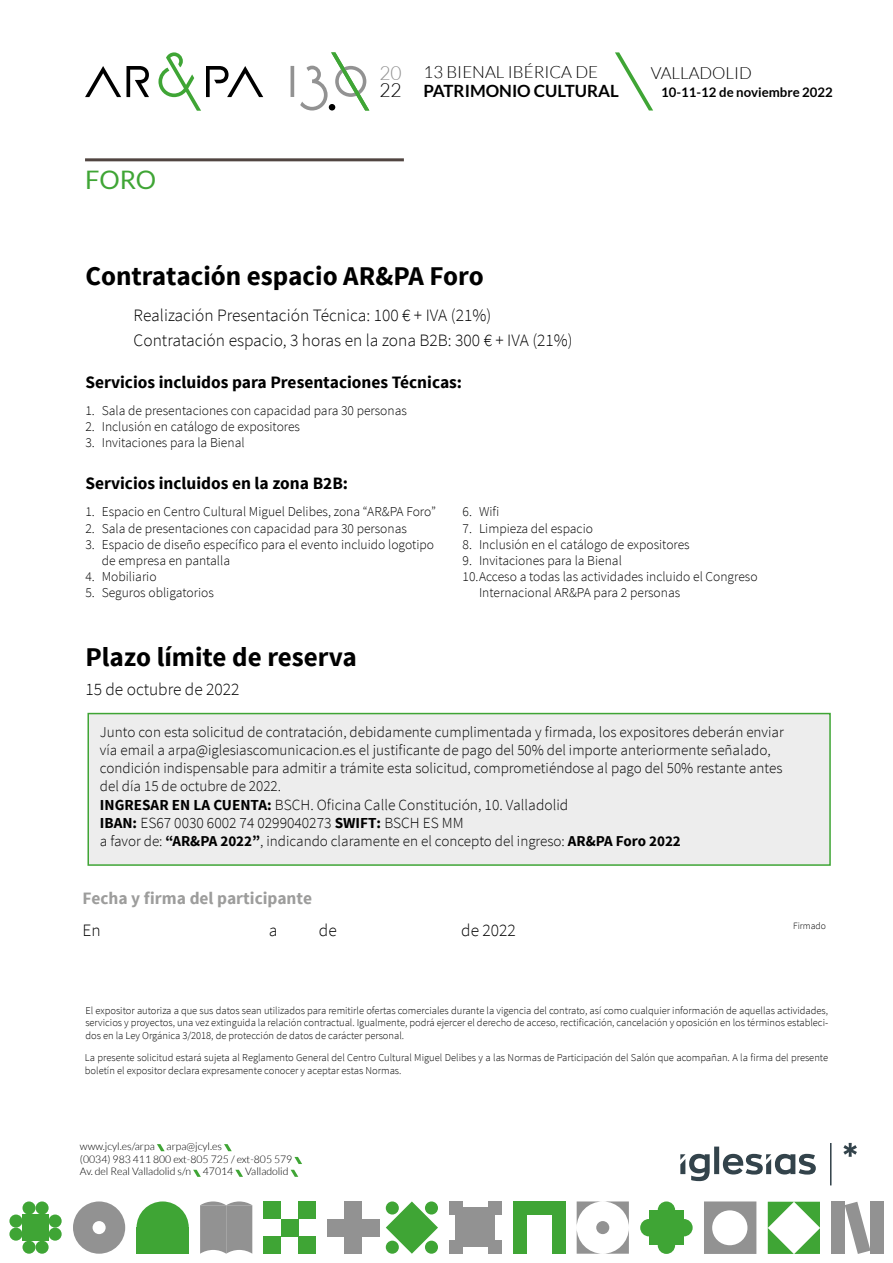
<style>
.page{position:relative;width:893px;height:1263px;background:#fff}
.page>*{position:absolute;margin:0;border:0;box-sizing:border-box;transform-origin:0 0}
.t1{font:700 27px "Source Sans Pro";color:#000}
.t2{font:25.5px "Lato";color:#3fa535}
.t3{font:300 19.2px "Lato";color:#929292}
.t4{font:300 19.2px "Lato";color:#000}
.t5{font:300 17.4px/25px "Source Sans Pro";color:#000}
.t6{font:700 17.4px "Source Sans Pro";color:#000}
.t7{font:700 17.4px "Source Sans Pro";color:#9d9d9c}
.t8{font:700 16.95px "Lato";color:#000}
.t9{font:300 16.95px "Lato";color:#000}
.t10{font:300 16.8px "Lato";color:#000}
.t11{font:300 15.45px/18.6px "Source Sans Pro";color:#000}
.t12{font:300 15px/18.1px "Source Sans Pro";color:#000}
.t13{font:300 13.5px/16.2px "Source Sans Pro";color:#000}
.t14{font:700 13.2px "Lato";color:#000}
.t15{font:300 10.5px/12.6px "Source Sans Pro";color:#000}
.t16{font:300 10.5px/12.8px "Lato";color:#000}
.t17{font:300 9.6px "Source Sans Pro";color:#000}
.s1{font-weight:700;font-size:15.3px}
.s2{font-weight:700}
</style>
<div class="page">
<hr style="left:85px;top:158px;width:319px;height:3px;background:#514541">
<svg style="left:85px;top:66px;width:64px;height:31px"></svg>
<svg style="left:158px;top:52px;width:105px;height:59px"></svg>
<hr style="left:291px;top:66px;width:3px;height:31px;background:#929292">
<svg style="left:157px;top:1144px;width:8px;height:7px"></svg>
<svg style="left:224px;top:1144px;width:8px;height:7px"></svg>
<svg style="left:294px;top:1157px;width:8px;height:7px"></svg>
<svg style="left:193px;top:1170px;width:8px;height:7px"></svg>
<svg style="left:235px;top:1170px;width:8px;height:7px"></svg>
<svg style="left:291px;top:1170px;width:7px;height:7px"></svg>
<svg style="left:300px;top:52px;width:69px;height:59px"></svg>
<svg style="left:615px;top:52px;width:38px;height:59px"></svg>
<div style="left:513px;top:1201px;width:13px;height:53px;background:#3fa535"></div>
<div style="left:552px;top:1201px;width:13px;height:53px;background:#3fa535"></div>
<div style="left:513px;top:1201px;width:52px;height:13px;background:#3fa535"></div>
<div style="left:264px;top:1201px;width:17px;height:18px;background:#3fa535"></div>
<div style="left:264px;top:1236px;width:17px;height:18px;background:#3fa535"></div>
<div style="left:281px;top:1219px;width:17px;height:17px;background:#3fa535"></div>
<div style="left:298px;top:1201px;width:18px;height:18px;background:#3fa535"></div>
<div style="left:298px;top:1236px;width:18px;height:18px;background:#3fa535"></div>
<div style="left:137px;top:1227px;width:52px;height:27px;background:#3fa535"></div>
<div style="left:137px;top:1201px;width:52px;height:53px;background:#3fa535;border-radius:50%"></div>
<svg style="left:768px;top:1202px;width:52px;height:52px"></svg>
<div style="left:831px;top:1202px;width:13px;height:52px;background:#929292"></div>
<div style="left:870px;top:1202px;width:13px;height:52px;background:#929292"></div>
<svg style="left:845px;top:1202px;width:25px;height:52px"></svg>
<svg style="left:577px;top:1201px;width:52px;height:53px"></svg>
<div style="left:596px;top:1221px;width:13px;height:13px;background:#929292;border-radius:50%"></div>
<div style="left:22px;top:1214px;width:27px;height:26px;background:#3fa535"></div>
<div style="left:49px;top:1214px;width:13px;height:13px;background:#3fa535;border-radius:50%"></div>
<div style="left:49px;top:1227px;width:13px;height:13px;background:#3fa535;border-radius:50%"></div>
<div style="left:36px;top:1201px;width:13px;height:13px;background:#3fa535;border-radius:50%"></div>
<div style="left:36px;top:1240px;width:13px;height:14px;background:#3fa535;border-radius:50%"></div>
<div style="left:9px;top:1214px;width:13px;height:13px;background:#3fa535;border-radius:50%"></div>
<div style="left:9px;top:1227px;width:13px;height:13px;background:#3fa535;border-radius:50%"></div>
<div style="left:22px;top:1201px;width:14px;height:13px;background:#3fa535;border-radius:50%"></div>
<div style="left:22px;top:1240px;width:14px;height:14px;background:#3fa535;border-radius:50%"></div>
<div style="left:327px;top:1219px;width:18px;height:17px;background:#929292"></div>
<div style="left:345px;top:1201px;width:17px;height:18px;background:#929292"></div>
<div style="left:345px;top:1219px;width:17px;height:17px;background:#929292"></div>
<div style="left:345px;top:1236px;width:17px;height:18px;background:#929292"></div>
<div style="left:362px;top:1219px;width:17px;height:17px;background:#929292"></div>
<svg style="left:386px;top:1201px;width:52px;height:53px"></svg>
<div style="left:73px;top:1201px;width:52px;height:53px;background:#929292;border-radius:50%"></div>
<div style="left:93px;top:1221px;width:13px;height:13px;background:#fff;border-radius:50%"></div>
<svg style="left:200px;top:1201px;width:52px;height:53px;background:#9c9c9c"></svg>
<div style="left:449px;top:1201px;width:13px;height:13px;background:#929292"></div>
<div style="left:449px;top:1240px;width:13px;height:13px;background:#929292"></div>
<div style="left:456px;top:1207px;width:39px;height:40px;background:#929292"></div>
<div style="left:489px;top:1201px;width:13px;height:13px;background:#929292"></div>
<div style="left:489px;top:1240px;width:13px;height:13px;background:#929292"></div>
<div style="left:649px;top:1210px;width:35px;height:35px;background:#3fa535"></div>
<div style="left:658px;top:1201px;width:17px;height:18px;background:#3fa535;border-radius:50%"></div>
<div style="left:658px;top:1236px;width:17px;height:18px;background:#3fa535;border-radius:50%"></div>
<div style="left:640px;top:1219px;width:18px;height:17px;background:#3fa535;border-radius:50%"></div>
<div style="left:675px;top:1219px;width:18px;height:17px;background:#3fa535;border-radius:50%"></div>
<svg style="left:704px;top:1201px;width:52px;height:53px"></svg>
<svg style="left:680px;top:1143px;width:151px;height:42px"></svg>
<svg style="left:843px;top:1143px;width:14px;height:14px"></svg>
<div style="left:88px;top:713px;width:742px;height:152px;background:#ededed"></div>
<div style="left:87px;top:713px;width:744px;height:153px;border:2px solid #3fa535"></div>
<h2 class="t2" style="left:85px;top:165px;width:72px">FORO</h2>
<h3 class="t3" style="left:379px;top:63px;width:24px">20</h3>
<h3 class="t4" style="left:379px;top:80px;width:24px">22</h3>
<h3 class="t9" style="left:424px;top:63px;width:176px">13 BIENAL IBÉRICA DE</h3>
<h3 class="t8" style="left:424px;top:81px;width:197px">PATRIMONIO CULTURAL</h3>
<h3 class="t10" style="left:651px;top:64px;width:103px">VALLADOLID</h3>
<p class="t14" style="left:661px;top:84px;width:173px">10-11-12 de noviembre 2022</p>
<h1 class="t1" style="left:85px;top:259px;width:400px">Contratación espacio AR&amp;PA Foro</h1>
<h3 class="t5" style="left:134px;top:303px;width:441px">Realización Presentación Técnica: 100 € + IVA (21%)<br>Contratación espacio, 3 horas en la zona B2B: 300 € + IVA (21%)</h3>
<h3 class="t6" style="left:85px;top:371px;width:378px">Servicios incluidos para Presentaciones Técnicas:</h3>
<p class="t13" style="left:85px;top:402px;width:323px">1. Sala de presentaciones con capacidad para 30 personas</p>
<p class="t13" style="left:85px;top:419px;width:216px">2. Inclusión en catálogo de expositores</p>
<p class="t13" style="left:85px;top:435px;width:161px">3. Invitaciones para la Bienal</p>
<h3 class="t6" style="left:85px;top:472px;width:264px">Servicios incluidos en la zona B2B:</h3>
<p class="t13" style="left:85px;top:504px;width:352px">1. Espacio en Centro Cultural Miguel Delibes, zona “AR&amp;PA Foro”</p>
<p class="t13" style="left:85px;top:520px;width:323px">2. Sala de presentaciones con capacidad para 30 personas</p>
<p class="t13" style="left:102px;top:536px;width:334px;text-indent:-16px">3. Espacio de diseño específico para el evento incluido logotipo de empresa en pantalla</p>
<p class="t13" style="left:85px;top:569px;width:73px">4. Mobiliario</p>
<p class="t13" style="left:85px;top:585px;width:130px">5. Seguros obligatorios</p>
<p class="t13" style="left:463px;top:504px;width:38px">6. Wifi</p>
<p class="t13" style="left:463px;top:520px;width:132px">7. Limpieza del espacio</p>
<p class="t13" style="left:463px;top:536px;width:229px">8. Inclusión en el catálogo de expositores</p>
<p class="t13" style="left:463px;top:552px;width:161px">9. Invitaciones para la Bienal</p>
<p class="t13" style="left:463px;top:569px;width:297px">10.Acceso a todas las actividades incluido el Congreso</p>
<p class="t13" style="left:479px;top:585px;width:203px">Internacional AR&amp;PA para 2 personas</p>
<h1 class="t1" style="left:85px;top:640px;width:273px">Plazo límite de reserva</h1>
<h3 class="t5" style="left:85px;top:677px;width:156px">15 de octubre de 2022</h3>
<p class="t12" style="left:100px;top:723px;width:685px">Junto con esta solicitud de contratación, debidamente cumplimentada y firmada, los expositores deberán enviar vía email a arpa@iglesiascomunicacion.es el justificante de pago del 50% del importe anteriormente señalado, condición indispensable para admitir a trámite esta solicitud, comprometiéndose al pago del 50% restante antes del día 15 de octubre de 2022.</p>
<h3 class="t11" style="left:100px;top:795px;width:470px"><span class="s1">INGRESAR EN LA CUENTA:</span> BSCH. Oficina Calle Constitución, 10. Valladolid<br><span class="s1">IBAN:</span> ES67 0030 6002 74 0299040273 <span class="s1">SWIFT:</span> BSCH ES MM</h3>
<h3 class="t12" style="left:100px;top:832px;width:582px">a favor de: <span class="s2">“AR&amp;PA 2022”</span>, indicando claramente en el concepto del ingreso: <span class="s2">AR&amp;PA Foro 2022</span></h3>
<h3 class="t7" style="left:83px;top:887px;width:231px">Fecha y firma del participante</h3>
<h3 class="t5" style="left:83px;top:917px;width:20px">En</h3>
<h3 class="t5" style="left:269px;top:917px;width:10px">a</h3>
<h3 class="t5" style="left:319px;top:917px;width:19px">de</h3>
<h3 class="t5" style="left:461px;top:917px;width:56px">de 2022</h3>
<p class="t17" style="left:793px;top:920px;width:34px">Firmado</p>
<p class="t15" style="left:85px;top:1004px;width:744px;text-align:justify">El expositor autoriza a que sus datos sean utilizados para remitirle ofertas comerciales durante la vigencia del contrato, así como cualquier información de aquellas actividades, servicios y proyectos, una vez extinguida la relación contractual. Igualmente, podrá ejercer el derecho de acceso, rectificación, cancelación y oposición en los términos estableci&shy;dos en la Ley Orgánica 3/2018, de protección de datos de carácter personal.</p>
<p class="t15" style="left:85px;top:1051px;width:745px">La presente solicitud estará sujeta al Reglamento General del Centro Cultural Miguel Delibes y a las Normas de Participación del Salón que acompañan. A la firma del presente boletín el expositor declara expresamente conocer y aceptar estas Normas.</p>
<p class="t16" style="left:80px;top:1140px;width:214px">www.jcyl.es/arpa arpa@jcyl.es<br>(0034) 983 411 800 ext-805 725 / ext-805 579<br>Av. del Real Valladolid s/n 47014 Valladolid</p>
</div>
